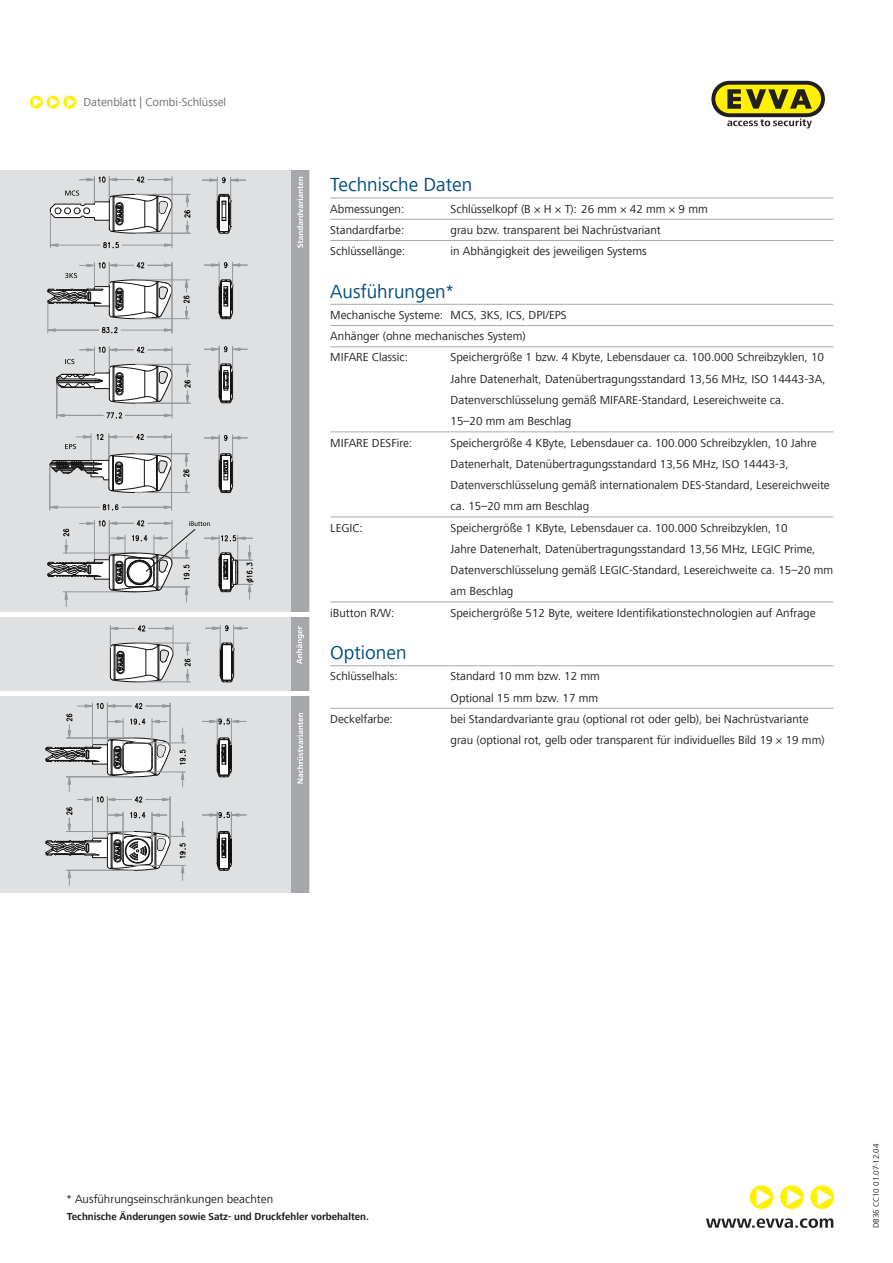
<style>
.page{position:relative;width:893px;height:1263px;background:#fff}
.page>*{position:absolute;margin:0;border:0;box-sizing:border-box;transform-origin:0 0}
.t1{font:19.5px "Frutiger Next LT";color:#004d7e}
.t2{font:12px/21.3px "Frutiger Next LT";color:#231f20}
.t3{font:12px "Frutiger Next LT";color:#6c6d70}
.t4{font:700 10.5px "Frutiger Next LT";color:#231f20;scale:.95 1}
.t5{font:8.25px "Frutiger Next LT";color:#231f20}
</style>
<div class="page">
<svg style="left:30px;top:96px;width:46px;height:13px"></svg>
<svg style="left:750px;top:1185px;width:23px;height:24px"></svg>
<svg style="left:780px;top:1185px;width:24px;height:24px"></svg>
<svg style="left:810px;top:1185px;width:24px;height:24px"></svg>
<svg style="left:706px;top:1218px;width:127px;height:10px"></svg>
<svg style="left:711px;top:81px;width:114px;height:47px"></svg>
<div style="left:0;top:170px;width:309px;height:723px;background:#dfe0e1"></div>
<div style="left:292px;top:170px;width:17px;height:723px;background:#a5a7ab"></div>
<svg style="left:297px;top:177px;width:6px;height:71px"></svg>
<svg style="left:296px;top:626px;width:8px;height:38px"></svg>
<svg style="left:297px;top:713px;width:6px;height:70px"></svg>
<svg style="left:110px;top:625px;width:138px;height:57px"></svg>
<div style="left:224px;top:649px;width:6px;height:24px;background:#fff"></div>
<svg style="left:45px;top:702px;width:201px;height:183px"></svg>
<hr style="left:57px;top:384px;width:1px;height:34px;background:#94979b">
<hr style="left:172px;top:375px;width:1px;height:43px;background:#94979b">
<hr style="left:64px;top:415px;width:39px;height:1px;background:#94979b">
<hr style="left:125px;top:415px;width:40px;height:1px;background:#94979b">
<svg style="left:56px;top:413px;width:9px;height:4px"></svg>
<svg style="left:164px;top:413px;width:9px;height:4px"></svg>
<svg style="left:107px;top:412px;width:16px;height:7px"></svg>
<svg style="left:47px;top:176px;width:200px;height:228px"></svg>
<hr style="left:171px;top:464px;width:1px;height:46px;background:#94979b">
<hr style="left:50px;top:465px;width:1px;height:45px;background:#94979b">
<hr style="left:122px;top:507px;width:42px;height:1px;background:#94979b">
<hr style="left:57px;top:507px;width:43px;height:1px;background:#94979b">
<svg style="left:164px;top:505px;width:7px;height:4px"></svg>
<svg style="left:49px;top:505px;width:9px;height:4px"></svg>
<svg style="left:102px;top:504px;width:17px;height:6px"></svg>
<svg style="left:49px;top:433px;width:198px;height:60px"></svg>
<div style="left:0;top:691px;width:309px;height:5px;background:#fff"></div>
<hr style="left:0;top:612px;width:309px;height:4px;background:#fff">
<svg style="left:47px;top:520px;width:207px;height:87px"></svg>
<hr style="left:330px;top:198px;width:503px;height:1px;background:#a8a9ad">
<hr style="left:330px;top:219px;width:503px;height:1px;background:#a8a9ad">
<hr style="left:330px;top:240px;width:503px;height:1px;background:#a8a9ad">
<hr style="left:330px;top:304px;width:503px;height:1px;background:#a8a9ad">
<hr style="left:330px;top:325px;width:503px;height:1px;background:#a8a9ad">
<hr style="left:330px;top:347px;width:503px;height:1px;background:#a8a9ad">
<hr style="left:330px;top:432px;width:503px;height:1px;background:#a8a9ad">
<hr style="left:330px;top:517px;width:503px;height:1px;background:#a8a9ad">
<hr style="left:330px;top:602px;width:503px;height:1px;background:#a8a9ad">
<hr style="left:330px;top:665px;width:503px;height:1px;background:#a8a9ad">
<hr style="left:330px;top:708px;width:503px;height:1px;background:#a8a9ad">
<p class="t3" style="left:83px;top:96px;width:144px">Datenblatt | Combi-Schlüssel</p>
<h1 class="t1" style="left:330px;top:174px;width:144px">Technische Daten</h1>
<p class="t2" style="left:330px;top:198px;width:76px">Abmessungen:</p>
<p class="t2" style="left:451px;top:198px;width:259px">Schlüsselkopf (B × H × T): 26 mm × 42 mm × 9 mm</p>
<p class="t2" style="left:330px;top:219px;width:76px">Standardfarbe:</p>
<p class="t2" style="left:451px;top:219px;width:212px">grau bzw. transparent bei Nachrüstvariant</p>
<p class="t2" style="left:330px;top:241px;width:77px">Schlüssellänge:</p>
<p class="t2" style="left:451px;top:241px;width:198px">in Abhängigkeit des jeweiligen Systems</p>
<h1 class="t1" style="left:330px;top:280px;width:125px">Ausführungen*</h1>
<p class="t2" style="left:330px;top:304px;width:238px">Mechanische Systeme: MCS, 3KS, ICS, DPI/EPS<br>Anhänger (ohne mechanisches System)<br>MIFARE Classic:</p>
<p class="t2" style="left:451px;top:347px;width:376px">Speichergröße 1 bzw. 4 Kbyte, Lebensdauer ca. 100.000 Schreibzyklen, 10<br>Jahre Datenerhalt, Datenübertragungsstandard 13,56 MHz, ISO 14443-3A, Datenverschlüsselung gemäß MIFARE-Standard, Lesereichweite ca.<br>15–20 mm am Beschlag</p>
<p class="t2" style="left:330px;top:432px;width:84px">MIFARE DESFire:</p>
<p class="t2" style="left:451px;top:432px;width:381px">Speichergröße 4 KByte, Lebensdauer ca. 100.000 Schreibzyklen, 10 Jahre Datenerhalt, Datenübertragungsstandard 13,56 MHz, ISO 14443-3, Datenverschlüsselung gemäß internationalem DES-Standard, Lesereichweite ca. 15–20 mm am Beschlag</p>
<p class="t2" style="left:330px;top:517px;width:34px">LEGIC:</p>
<p class="t2" style="left:451px;top:517px;width:384px">Speichergröße 1 KByte, Lebensdauer ca. 100.000 Schreibzyklen, 10<br>Jahre Datenerhalt, Datenübertragungsstandard 13,56 MHz, LEGIC Prime, Datenverschlüsselung gemäß LEGIC-Standard, Lesereichweite ca. 15–20 mm am Beschlag</p>
<p class="t2" style="left:330px;top:602px;width:66px">iButton R/W:</p>
<p class="t2" style="left:451px;top:602px;width:367px">Speichergröße 512 Byte, weitere Identifikationstechnologien auf Anfrage</p>
<h1 class="t1" style="left:330px;top:642px;width:78px">Optionen</h1>
<p class="t2" style="left:330px;top:666px;width:69px">Schlüsselhals:</p>
<p class="t2" style="left:451px;top:666px;width:151px">Standard 10 mm bzw. 12 mm<br>Optional 15 mm bzw. 17 mm</p>
<p class="t2" style="left:330px;top:708px;width:64px">Deckelfarbe:</p>
<p class="t2" style="left:451px;top:708px;width:376px">bei Standardvariante grau (optional rot oder gelb), bei Nachrüstvariante grau (optional rot, gelb oder transparent für individuelles Bild 19 × 19 mm)</p>
<p class="t2" style="left:67px;top:1189px;width:208px">* Ausführungseinschränkungen beachten</p>
<p class="t4" style="left:67px;top:1211px;width:319px">Technische Änderungen sowie Satz- und Druckfehler vorbehalten.</p>
<p class="t5" style="left:871px;top:1228px;width:86px;rotate:-90deg">DB36 CC10 01.07-12.04</p>
</div>
